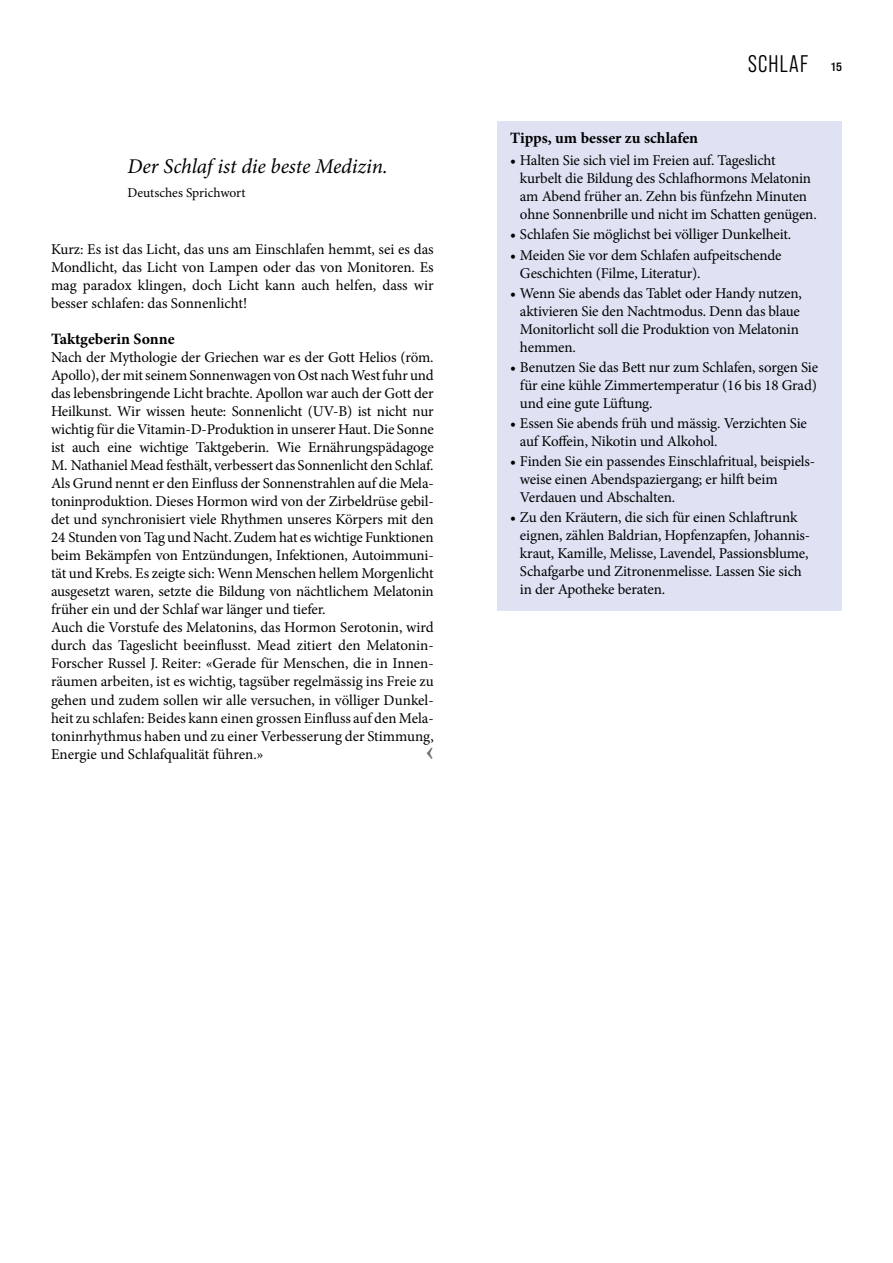
<style>
.page{position:relative;width:893px;height:1263px;background:#fff}
.page>*{position:absolute;margin:0;border:0;box-sizing:border-box;transform-origin:0 0}
.t1{font:700 30px "Minion Pro";color:#706f6f}
.t2{font:24px "Bebas Neue Pro Middle";letter-spacing:.05em;color:#000}
.t3{font:italic 21px "Minion Pro";letter-spacing:-.01em;color:#000}
.t4{font:700 15.75px "Minion Pro";color:#000}
.t5{font:15px/18px "Minion Pro";letter-spacing:-.01em;color:#000}
.t6{font:13.5px "Minion Pro";letter-spacing:-.005em;color:#000}
.s1{font-family:"Bebas Neue Pro Exp Bd";font-size:12px}
.s2{font-weight:600}
</style>
<div class="page">
<div style="left:497px;top:121px;width:345px;height:490px;background:#dee2f3"></div>
<h3 class="t3" style="left:128px;top:152px;width:262px">Der Schlaf ist die beste Medizin.</h3>
<p class="t6" style="left:128px;top:183px;width:119px">Deutsches Sprichwort</p>
<p class="t5" style="left:51px;top:241px;width:384px;text-align:justify">Kurz: Es ist das Licht, das uns am Einschlafen hemmt, sei es das Mondlicht, das Licht von Lampen oder das von Monitoren. Es mag paradox klingen, doch Licht kann auch helfen, dass wir besser schlafen: das Sonnenlicht!</p>
<p class="t4" style="left:51px;top:328px;width:125px">Taktgeberin Sonne</p>
<p class="t5" style="left:51px;top:349px;width:384px">Nach der Mythologie der Griechen war es der Gott Helios (röm.<br>Apollo), der mit seinem Sonnenwagen von Ost nach West fuhr und das lebensbringende Licht brachte. Apollon war auch der Gott der Heilkunst. Wir wissen heute: Sonnenlicht (UV-B) ist nicht nur wichtig für die Vitamin-D-Produktion in unserer Haut. Die Sonne ist auch eine wichtige Taktgeberin. Wie Ernährungspädagoge M. Nathaniel Mead festhält, verbessert das Sonnenlicht den Schlaf.<br>Als Grund nennt er den Einfluss der Sonnenstrahlen auf die Mela&shy;toninproduktion. Dieses Hormon wird von der Zirbeldrüse gebil&shy;det und synchronisiert viele Rhythmen unseres Körpers mit den 24 Stunden von Tag und Nacht. Zudem hat es wichtige Funktionen beim Bekämpfen von Entzündungen, Infektionen, Autoimmuni&shy;tät und Krebs. Es zeigte sich: Wenn Menschen hellem Morgenlicht ausgesetzt waren, setzte die Bildung von nächtlichem Melatonin früher ein und der Schlaf war länger und tiefer.<br>Auch die Vorstufe des Melatonins, das Hormon Serotonin, wird durch das Tageslicht beeinflusst. Mead zitiert den Melatonin-Forscher Russel J. Reiter: «Gerade für Menschen, die in Innen&shy;räumen arbeiten, ist es wichtig, tagsüber regelmässig ins Freie zu gehen und zudem sollen wir alle versuchen, in völliger Dunkel&shy;heit zu schlafen: Beides kann einen grossen Einfluss auf den Mela&shy;toninrhythmus haben und zu einer Verbesserung der Stimmung, Energie und Schlafqualität führen.»</p>
<h1 class="t1" style="left:425px;top:729px;width:10px">‹</h1>
<h2 class="t2" style="left:748px;top:51px;width:95px">SCHLAF <span class="s1">15</span></h2>
<p class="t4" style="left:510px;top:127px;width:189px">Tipps, um besser zu schlafen</p>
<p class="t5" style="left:520px;top:152px;width:298px;text-indent:-10px"><span class="s2">•</span> Halten Sie sich viel im Freien auf. Tageslicht kurbelt die Bildung des Schlafhormons Melatonin am Abend früher an. Zehn bis fünfzehn Minuten ohne Sonnenbrille und nicht im Schatten genügen.</p>
<p class="t5" style="left:510px;top:226px;width:283px"><span class="s2">•</span> Schlafen Sie möglichst bei völliger Dunkelheit.</p>
<p class="t5" style="left:520px;top:246px;width:263px;text-indent:-10px"><span class="s2">•</span> Meiden Sie vor dem Schlafen aufpeitschende<br>Geschichten (Filme, Literatur).</p>
<p class="t5" style="left:520px;top:284px;width:283px;text-indent:-10px"><span class="s2">•</span> Wenn Sie abends das Tablet oder Handy nutzen, aktivieren Sie den Nachtmodus. Denn das blaue Monitorlicht soll die Produktion von Melatonin hemmen.</p>
<p class="t5" style="left:520px;top:358px;width:300px;text-align:justify;text-indent:-10px"><span class="s2">•</span> Benutzen Sie das Bett nur zum Schlafen, sorgen Sie für eine kühle Zimmertemperatur (16 bis 18 Grad) und eine gute Lüftung.</p>
<p class="t5" style="left:520px;top:414px;width:288px;text-indent:-10px"><span class="s2">•</span> Essen Sie abends früh und mässig. Verzichten Sie auf Koffein, Nikotin und Alkohol.</p>
<p class="t5" style="left:520px;top:452px;width:297px;text-indent:-10px"><span class="s2">•</span> Finden Sie ein passendes Einschlafritual, beispiels&shy;weise einen Abendspaziergang; er hilft beim<br>Verdauen und Abschalten.</p>
<p class="t5" style="left:520px;top:508px;width:292px;text-indent:-10px"><span class="s2">•</span> Zu den Kräutern, die sich für einen Schlaftrunk eignen, zählen Baldrian, Hopfenzapfen, Johannis&shy;kraut, Kamille, Melisse, Lavendel, Passionsblume, Schafgarbe und Zitronenmelisse. Lassen Sie sich in der Apotheke beraten.</p>
</div>
